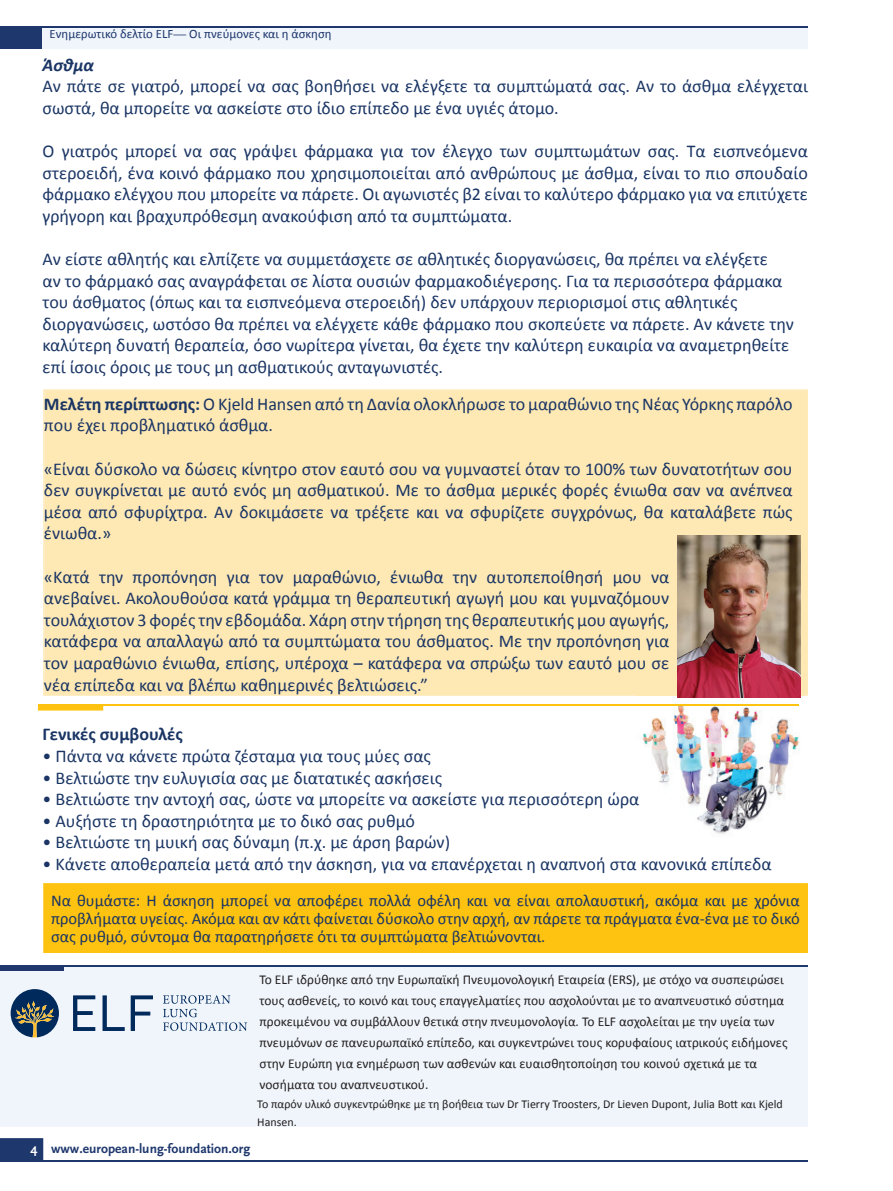
<style>
.page{position:relative;width:893px;height:1191px;background:#fff}
.page>*{position:absolute;margin:0;border:0;box-sizing:border-box;transform-origin:0 0}
.t1{font:18px/21.6px "Calibri";color:#1a3564}
.t2{font:700 18px "Calibri";color:#1a3564}
.t3{font:italic 700 18px "Calibri";color:#1a3564}
.t4{font:16.5px/18px "Calibri";color:#1a3564;text-align:justify}
.t5{font:13.5px/21px "Calibri";color:#231f20}
.t6{font:700 13.5px "Scala Sans";color:#1e376d}
.t7{font:12.75px "Calibri";color:#1e376d}
.t8{font:12px/18px "Calibri";color:#231f20}
.s1{font-family:"Scala Sans"}
.s2{font-weight:700}
.s3{color:#fff}
</style>
<div class="page">
<div style="left:0;top:965px;width:808px;height:162px;background:#eff5fb"></div>
<hr style="left:0;top:26px;width:808px;height:2px;background:#1e376d">
<svg style="left:73px;top:995px;width:22px;height:36px"></svg>
<svg style="left:103px;top:995px;width:22px;height:36px"></svg>
<svg style="left:131px;top:995px;width:22px;height:36px"></svg>
<svg style="left:163px;top:995px;width:84px;height:35px"></svg>
<svg style="left:11px;top:989px;width:48px;height:48px"></svg>
<svg style="left:0;top:1138px;width:43px;height:22px"></svg>
<hr style="left:0;top:1160px;width:808px;height:2px;background:#1e376d">
<div style="left:0;top:27px;width:43px;height:22px;background:#1e376d"></div>
<hr style="left:0;top:965px;width:808px;height:1px;background:#1e376d">
<hr style="left:0;top:966px;width:64px;height:4px;background:#1e376d">
<div style="left:43px;top:28px;width:765px;height:21px;background:#eff5fb"></div>
<img style="left:636px;top:696px;width:165px;height:138px">
<div style="left:43px;top:883px;width:765px;height:70px;background:#fec210"></div>
<hr style="left:39px;top:705px;width:760px;height:1px;background:#fec210">
<svg style="left:38px;top:705px;width:65px;height:5px"></svg>
<div style="left:43px;top:389px;width:765px;height:307px;background:#fee8b4"></div>
<img style="left:678px;top:535px;width:122px;height:162px">
<p class="t7" style="left:50px;top:26px;width:284px">Ενημερωτικό δελτίο ELF<span class="s1">—</span> Οι πνεύμονες και η άσκηση</p>
<p class="t3" style="left:43px;top:53px;width:53px">Άσθμα</p>
<p class="t1" style="left:43px;top:75px;width:767px">Αν πάτε σε γιατρό, μπορεί να σας βοηθήσει να ελέγξετε τα συμπτώματά σας. Αν το άσθμα ελέγχεται σωστά, θα μπορείτε να ασκείστε στο ίδιο επίπεδο με ένα υγιές άτομο.</p>
<p class="t1" style="left:43px;top:140px;width:767px;text-align:justify">Ο γιατρός μπορεί να σας γράψει φάρμακα για τον έλεγχο των συμπτωμάτων σας. Τα εισπνεόμενα στεροειδή, ένα κοινό φάρμακο που χρησιμοποιείται από ανθρώπους με άσθμα, είναι το πιο σπουδαίο φάρμακο ελέγχου που μπορείτε να πάρετε. Οι αγωνιστές β2 είναι το καλύτερο φάρμακο για να επιτύχετε γρήγορη και βραχυπρόθεσμη ανακούφιση από τα συμπτώματα.</p>
<p class="t1" style="left:43px;top:248px;width:753px">Αν είστε αθλητής και ελπίζετε να συμμετάσχετε σε αθλητικές διοργανώσεις, θα πρέπει να ελέγξετε<br>αν το φάρμακό σας αναγράφεται σε λίστα ουσιών φαρμακοδιέγερσης. Για τα περισσότερα φάρμακα του άσθματος (όπως και τα εισπνεόμενα στεροειδή) δεν υπάρχουν περιορισμοί στις αθλητικές διοργανώσεις, ωστόσο θα πρέπει να ελέγχετε κάθε φάρμακο που σκοπεύετε να πάρετε. Αν κάνετε την καλύτερη δυνατή θεραπεία, όσο νωρίτερα γίνεται, θα έχετε την καλύτερη ευκαιρία να αναμετρηθείτε επί ίσοις όροις με τους μη ασθματικούς ανταγωνιστές.</p>
<p class="t1" style="left:44px;top:393px;width:750px"><span class="s2">Μελέτη περίπτωσης:</span> Ο Kjeld Hansen από τη Δανία ολοκλήρωσε το μαραθώνιο της Νέας Υόρκης παρόλο που έχει προβληματικό άσθμα.</p>
<p class="t1" style="left:44px;top:458px;width:750px;text-align:justify">«Είναι δύσκολο να δώσεις κίνητρο στον εαυτό σου να γυμναστεί όταν το 100% των δυνατοτήτων σου δεν συγκρίνεται με αυτό ενός μη ασθματικού. Με το άσθμα μερικές φορές ένιωθα σαν να ανέπνεα μέσα από σφυρίχτρα. Αν δοκιμάσετε να τρέξετε και να σφυρίζετε συγχρόνως, θα καταλάβετε πώς ένιωθα.»</p>
<p class="t1" style="left:44px;top:566px;width:627px;text-align:justify">«Κατά την προπόνηση για τον μαραθώνιο, ένιωθα την αυτοπεποίθησή μου να ανεβαίνει. Ακολουθούσα κατά γράμμα τη θεραπευτική αγωγή μου και γυμναζόμουν τουλάχιστον 3 φορές την εβδομάδα. Χάρη στην τήρηση της θεραπευτικής μου αγωγής, κατάφερα να απαλλαγώ από τα συμπτώματα του άσθματος. Με την προπόνηση για τον μαραθώνιο ένιωθα, επίσης, υπέροχα – κατάφερα να σπρώξω των εαυτό μου σε νέα επίπεδα και να βλέπω καθημερινές βελτιώσεις.”</p>
<p class="t2" style="left:43px;top:723px;width:142px">Γενικές συμβουλές</p>
<p class="t1" style="left:43px;top:745px;width:390px">• Πάντα να κάνετε πρώτα ζέσταμα για τους μύες σας</p>
<p class="t1" style="left:43px;top:767px;width:401px">• Βελτιώστε την ευλυγισία σας με διατατικές ασκήσεις</p>
<p class="t1" style="left:43px;top:788px;width:598px">• Βελτιώστε την αντοχή σας, ώστε να μπορείτε να ασκείστε για περισσότερη ώρα</p>
<p class="t1" style="left:43px;top:810px;width:374px">• Αυξήστε τη δραστηριότητα με το δικό σας ρυθμό</p>
<p class="t1" style="left:43px;top:831px;width:409px">• Βελτιώστε τη μυική σας δύναμη (π.χ. με άρση βαρών)</p>
<p class="t1" style="left:43px;top:853px;width:731px">• Κάνετε αποθεραπεία μετά από την άσκηση, για να επανέρχεται η αναπνοή στα κανονικά επίπεδα</p>
<p class="t4" style="left:51px;top:891px;width:750px">Να θυμάστε: Η άσκηση μπορεί να αποφέρει πολλά οφέλη και να είναι απολαυστική, ακόμα και με χρόνια προβλήματα υγείας. Ακόμα και αν κάτι φαίνεται δύσκολο στην αρχή, αν πάρετε τα πράγματα ένα-ένα με το δικό σας ρυθμό, σύντομα θα παρατηρήσετε ότι τα συμπτώματα βελτιώνονται.</p>
<p class="t5" style="left:259px;top:969px;width:530px">Το ELF ιδρύθηκε από την Ευρωπαϊκή Πνευμονολογική Εταιρεία (ERS), με στόχο να συσπειρώσει τους ασθενείς, το κοινό και τους επαγγελματίες που ασχολούνται με το αναπνευστικό σύστημα προκειμένου να συμβάλλουν θετικά στην πνευμονολογία. Το ELF ασχολείται με την υγεία των πνευμόνων σε πανευρωπαϊκό επίπεδο, και συγκεντρώνει τους κορυφαίους ιατρικούς ειδήμονες στην Ευρώπη για ενημέρωση των ασθενών και ευαισθητοποίηση του κοινού σχετικά με τα νοσήματα του αναπνευστικού.</p>
<p class="t8" style="left:257px;top:1094px;width:527px">Το παρόν υλικό συγκεντρώθηκε με τη βοήθεια των Dr Tierry Troosters, Dr Lieven Dupont, Julia Bott και Kjeld<br>Hansen.</p>
<p class="t6" style="left:30px;top:1141px;width:221px"><span class="s3">4</span> www.european-lung-foundation.org</p>
</div>
